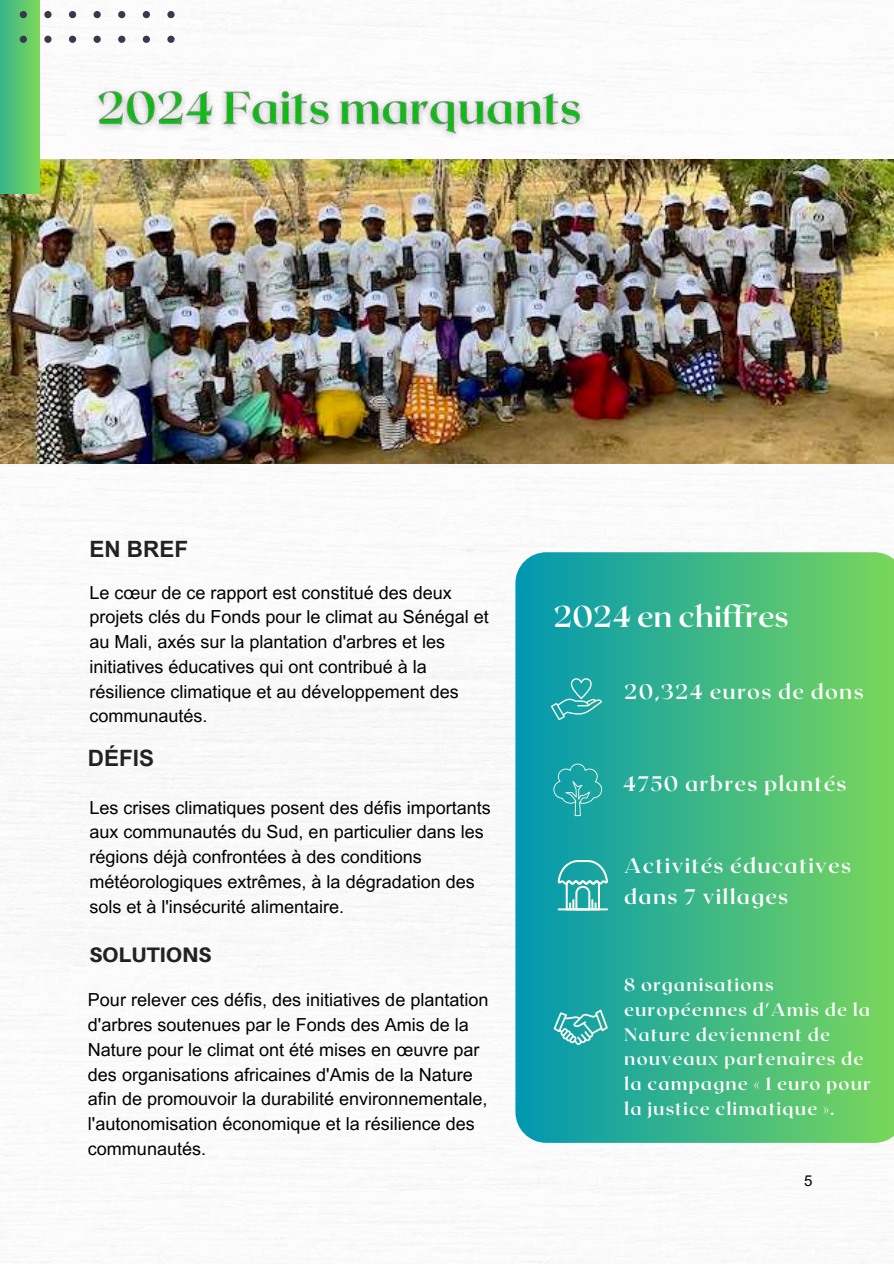
<style>
.page{position:relative;width:894px;height:1264px;background:#fff}
.page>*{position:absolute;margin:0;border:0;box-sizing:border-box;transform-origin:0 0}
.t1{font:700 30px "Roxborough CF";color:#fff}
.t2{font:700 22.5px "Arial MT Pro";color:#222}
.t3{font:700 21px/30.3px "Roxborough CF";letter-spacing:.06em;color:#fff}
.t4{font:800 21px "Aileron";color:#222}
.t5{font:18px/24.8px "Arial MT Pro";color:#000}
.t6{font:700 18px/24.8px "Roxborough CF";letter-spacing:.06em;color:#fff}
.t7{font:15px "Arial MT Pro";color:#000}
</style>
<div class="page">
<img style="left:0;top:0;width:893px;height:1263px">
<svg style="left:515px;top:552px;width:378px;height:590px"></svg>
<img style="left:0;top:160px;width:893px;height:303px">
<svg style="left:553px;top:763px;width:48px;height:53px"></svg>
<svg style="left:553px;top:1009px;width:54px;height:36px"></svg>
<svg style="left:557px;top:860px;width:51px;height:50px"></svg>
<div style="left:0;top:0;width:39px;height:194px;background:linear-gradient(to right,#38b489,#7bd759)"></div>
<svg style="left:20px;top:11px;width:7px;height:7px"></svg>
<svg style="left:44px;top:11px;width:8px;height:7px"></svg>
<svg style="left:69px;top:11px;width:7px;height:7px"></svg>
<svg style="left:93px;top:11px;width:8px;height:7px"></svg>
<svg style="left:118px;top:11px;width:7px;height:7px"></svg>
<svg style="left:143px;top:11px;width:7px;height:7px"></svg>
<svg style="left:167px;top:11px;width:7px;height:7px"></svg>
<svg style="left:20px;top:36px;width:7px;height:7px"></svg>
<svg style="left:44px;top:36px;width:8px;height:7px"></svg>
<svg style="left:69px;top:36px;width:7px;height:7px"></svg>
<svg style="left:93px;top:36px;width:8px;height:7px"></svg>
<svg style="left:118px;top:36px;width:7px;height:7px"></svg>
<svg style="left:143px;top:36px;width:7px;height:7px"></svg>
<svg style="left:167px;top:36px;width:7px;height:7px"></svg>
<svg style="left:550px;top:678px;width:52px;height:42px"></svg>
<img style="left:86px;top:78px;width:507px;height:70px">
<p class="t2" style="left:89px;top:535px;width:100px">EN BREF</p>
<p class="t5" style="left:89px;top:581px;width:401px">Le cœur de ce rapport est constitué des deux projets clés du Fonds pour le climat au Sénégal et au Mali, axés sur la plantation d'arbres et les initiatives éducatives qui ont contribué à la résilience climatique et au développement des communautés.</p>
<p class="t2" style="left:88px;top:745px;width:68px">DÉFIS</p>
<p class="t5" style="left:89px;top:796px;width:403px">Les crises climatiques posent des défis importants aux communautés du Sud, en particulier dans les régions déjà confrontées à des conditions météorologiques extrêmes, à la dégradation des sols et à l'insécurité alimentaire.</p>
<p class="t4" style="left:89px;top:942px;width:123px">SOLUTIONS</p>
<p class="t5" style="left:88px;top:988px;width:402px">Pour relever ces défis, des initiatives de plantation d'arbres soutenues par le Fonds des Amis de la Nature pour le climat ont été mises en œuvre par des organisations africaines d'Amis de la Nature afin de promouvoir la durabilité environnementale, l'autonomisation économique et la résilience des communautés.</p>
<h1 class="t1" style="left:553px;top:597px;width:237px">2024 en chiffres</h1>
<p class="t3" style="left:624px;top:676px;width:241px">20,324 euros de dons</p>
<p class="t3" style="left:622px;top:768px;width:225px">4750 arbres plantés</p>
<p class="t3" style="left:624px;top:850px;width:228px">Activités éducatives dans 7 villages</p>
<p class="t6" style="left:624px;top:972px;width:248px">8 organisations européennes d'Amis de la<br>Nature deviennent de nouveaux partenaires de la campagne « 1 euro pour la justice climatique ».</p>
<p class="t7" style="left:804px;top:1172px;width:10px">5</p>
</div>
